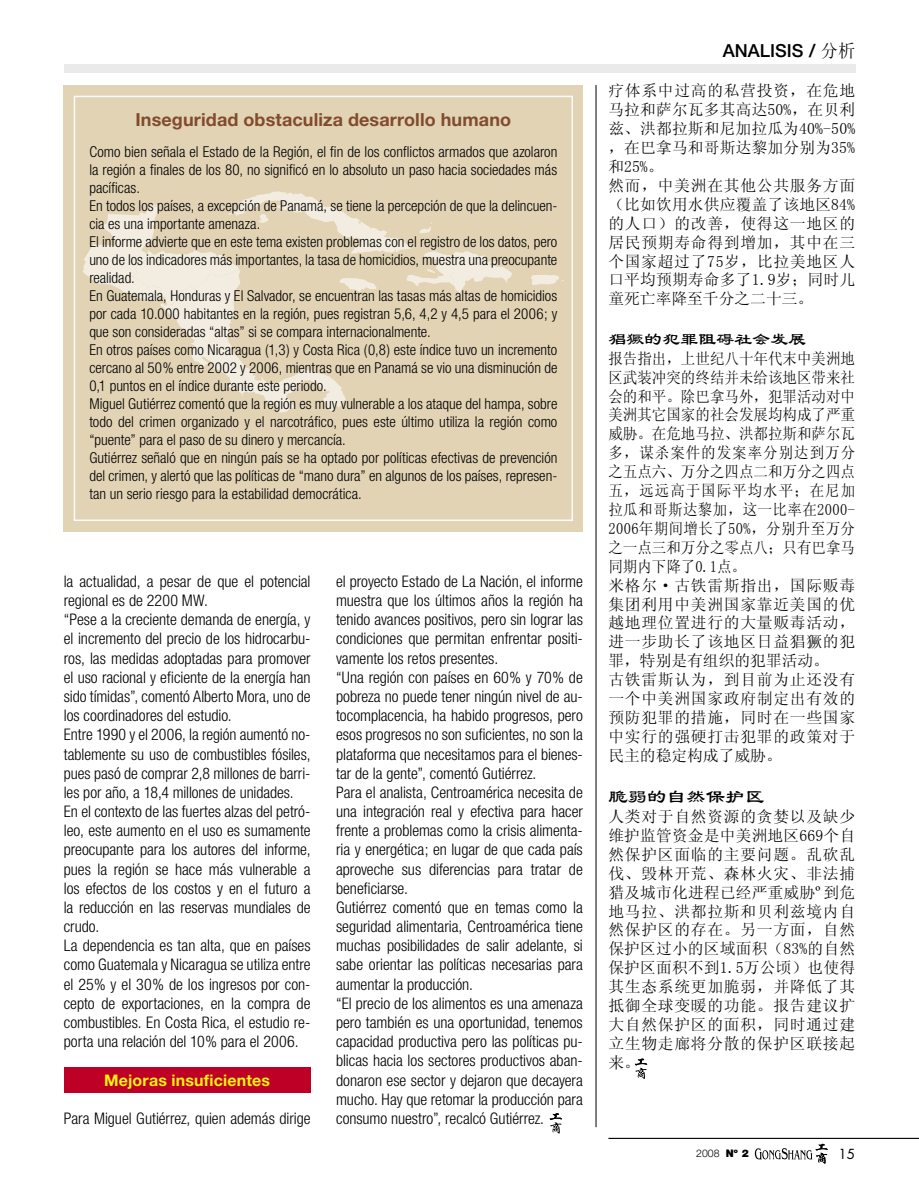
<style>
.page{position:relative;width:919px;height:1191px;background:#fff}
.page>*{position:absolute;margin:0;border:0;box-sizing:border-box;transform-origin:0 0}
.t1{font:19.5px "Li Su";color:#000}
.t2{font:700 18px "Helvetica Neue";letter-spacing:.005em;color:#814b2d}
.t3{font:18px "Li Su";color:#000}
.t4{font:500 18px "Helvetica Neue";color:#000}
.t5{font:18px "Sim Sun";color:#000;scale:.95 1}
.t6{font:300 condensed 15.9px/19.2px "Helvetica Neue";letter-spacing:-.005em;color:#000}
.t7{font:700 15.9px "Helvetica Neue";letter-spacing:.01em;color:#f7f410}
.t8{font:15.75px/18.9px "Sim Sun";letter-spacing:.03em;color:#000;scale:.92 1}
.t9{font:15.75px/18.9px "Sim Sun";letter-spacing:.03em;color:#000;text-align:justify}
.t10{font:15.75px/18.9px "Sim Sun";letter-spacing:.01em;color:#000}
.t11{font:300 condensed 15px/18px "Helvetica Neue";color:#000}
.t12{font:13.5px "Futura";color:#000}
.t13{font:300 10.5px "Helvetica Neue";color:#000}
.s1{font-family:"Helvetica Neue";font-weight:500}
.s2{font-weight:900}
</style>
<div class="page">
<hr style="left:608px;top:1137px;width:310px;height:2px;background:#000">
<svg style="left:754px;top:1143px;width:73px;height:20px"></svg>
<div style="left:64px;top:1067px;width:246px;height:25px;background:#be0027"></div>
<div style="left:64px;top:64px;width:791px;height:8px;background:#eaeaea"></div>
<div style="left:64px;top:85px;width:519px;height:446px;background:#e2d3b5"></div>
<div style="left:74px;top:96px;width:499px;height:425px;border:2px solid #fdfbf8"></div>
<svg style="left:531px;top:275px;width:33px;height:10px"></svg>
<svg style="left:82px;top:191px;width:430px;height:222px"></svg>
<hr style="left:595px;top:85px;width:1px;height:1042px;background:#000">
<svg style="left:634px;top:1058px;width:13px;height:21px"></svg>
<svg style="left:549px;top:1113px;width:13px;height:20px"></svg>
<p class="t2" style="left:135px;top:109px;width:377px">Inseguridad obstaculiza desarrollo humano</p>
<p class="t11" style="left:89px;top:142px;width:469px">Como bien señala el Estado de la Región, el fin de los conflictos armados que azolaron la región a finales de los 80, no significó en lo absoluto un paso hacia sociedades más pacíficas.<br>En todos los países, a excepción de Panamá, se tiene la percepción de que la delincuen&shy;cia es una importante amenaza.<br>El informe advierte que en este tema existen problemas con el registro de los datos, pero uno de los indicadores más importantes, la tasa de homicidios, muestra una preocupante realidad.<br>En Guatemala, Honduras y El Salvador, se encuentran las tasas más altas de homicidios por cada 10.000 habitantes en la región, pues registran 5,6, 4,2 y 4,5 para el 2006; y que son consideradas “altas” si se compara internacionalmente.<br>En otros países como Nicaragua (1,3) y Costa Rica (0,8) este índice tuvo un incremento cercano al 50% entre 2002 y 2006, mientras que en Panamá se vio una disminución de 0,1 puntos en el índice durante este periodo.<br>Miguel Gutiérrez comentó que la región es muy vulnerable a los ataque del hampa, sobre todo del crimen organizado y el narcotráfico, pues este último utiliza la región como “puente” para el paso de su dinero y mercancía.<br>Gutiérrez señaló que en ningún país se ha optado por políticas efectivas de prevención del crimen, y alertó que las políticas de “mano dura” en algunos de los países, represen&shy;tan un serio riesgo para la estabilidad democrática.</p>
<p class="t6" style="left:64px;top:571px;width:248px">la actualidad, a pesar de que el potencial regional es de 2200 MW.<br>“Pese a la creciente demanda de energía, y el incremento del precio de los hidrocarbu&shy;ros, las medidas adoptadas para promover el uso racional y eficiente de la energía han sido tímidas”, comentó Alberto Mora, uno de los coordinadores del estudio.<br>Entre 1990 y el 2006, la región aumentó no&shy;tablemente su uso de combustibles fósiles, pues pasó de comprar 2,8 millones de barri&shy;les por año, a 18,4 millones de unidades.<br>En el contexto de las fuertes alzas del petró&shy;leo, este aumento en el uso es sumamente preocupante para los autores del informe, pues la región se hace más vulnerable a los efectos de los costos y en el futuro a la reducción en las reservas mundiales de crudo.<br>La dependencia es tan alta, que en países como Guatemala y Nicaragua se utiliza entre el 25% y el 30% de los ingresos por con&shy;cepto de exportaciones, en la compra de combustibles. En Costa Rica, el estudio re&shy;porta una relación del 10% para el 2006.</p>
<p class="t7" style="left:104px;top:1070px;width:167px">Mejoras insuficientes</p>
<p class="t6" style="left:64px;top:1108px;width:248px">Para Miguel Gutiérrez, quien además dirige</p>
<p class="t6" style="left:336px;top:571px;width:248px">el proyecto Estado de La Nación, el informe muestra que los últimos años la región ha tenido avances positivos, pero sin lograr las condiciones que permitan enfrentar positi&shy;vamente los retos presentes.<br>“Una región con países en 60% y 70% de pobreza no puede tener ningún nivel de au&shy;tocomplacencia, ha habido progresos, pero esos progresos no son suficientes, no son la plataforma que necesitamos para el bienes&shy;tar de la gente”, comentó Gutiérrez.<br>Para el analista, Centroamérica necesita de una integración real y efectiva para hacer frente a problemas como la crisis alimenta&shy;ria y energética; en lugar de que cada país aproveche sus diferencias para tratar de beneficiarse.<br>Gutiérrez comentó que en temas como la seguridad alimentaria, Centroamérica tiene muchas posibilidades de salir adelante, si sabe orientar las políticas necesarias para aumentar la producción.<br>“El precio de los alimentos es una amenaza pero también es una oportunidad, tenemos capacidad productiva pero las políticas pu&shy;blicas hacia los sectores productivos aban&shy;donaron ese sector y dejaron que decayera mucho. Hay que retomar la producción para consumo nuestro”, recalcó Gutiérrez.</p>
<p class="t4" style="left:722px;top:39px;width:12px">ANALISIS</p>
<p class="t5" style="left:809px;top:41px;width:50px"><span class="s1">/</span> 分析</p>
<p class="t10" style="left:608px;top:81px;width:248px">疗体系中过高的私营投资，在危地马拉和萨尔瓦多其高达50%，在贝利兹、洪都拉斯和尼加拉瓜为40%-50%，在巴拿马和哥斯达黎加分别为35%和25%。<br>然而，中美洲在其他公共服务方面（比如饮用水供应覆盖了该地区84%的人口）的改善，使得这一地区的居民预期寿命得到增加，其中在三个国家超过了75岁，比拉美地区人口平均预期寿命多了1.9岁；同时儿童死亡率降至千分之二十三。</p>
<p class="t3" style="left:608px;top:329px;width:199px">猖獗的犯罪阻碍社会发展</p>
<p class="t8" style="left:608px;top:349px;width:270px">报告指出，上世纪八十年代末中美洲地区武装冲突的终结并未给该地区带来社会的和平。除巴拿马外，犯罪活动对中美洲其它国家的社会发展均构成了严重威胁。在危地马拉、洪都拉斯和萨尔瓦多，谋杀案件的发案率分别达到万分之五点六、万分之四点二和万分之四点五，远远高于国际平均水平；在尼加拉瓜和哥斯达黎加，这一比率在2000-<br>2006年期间增长了50%，分别升至万分之一点三和万分之零点八；只有巴拿马同期内下降了0.1点。<br>米格尔·古铁雷斯指出，国际贩毒集团利用中美洲国家靠近美国的优越地理位置进行的大量贩毒活动，进一步助长了该地区日益猖獗的犯罪，特别是有组织的犯罪活动。<br>古铁雷斯认为，到目前为止还没有一个中美洲国家政府制定出有效的预防犯罪的措施，同时在一些国家中实行的强硬打击犯罪的政策对于民主的稳定构成了威胁。</p>
<p class="t1" style="left:608px;top:786px;width:157px">脆弱的自然保护区</p>
<p class="t9" style="left:608px;top:807px;width:248px">人类对于自然资源的贪婪以及缺少维护监管资金是中美洲地区669个自然保护区面临的主要问题。乱砍乱伐、毁林开荒、森林火灾、非法捕猎及城市化进程已经严重威胁º到危地马拉、洪都拉斯和贝利兹境内自然保护区的存在。另一方面，自然保护区过小的区域面积（83%的自然保护区面积不到1.5万公顷）也使得其生态系统更加脆弱，并降低了其抵御全球变暖的功能。报告建议扩大自然保护区的面积，同时通过建立生物走廊将分散的保护区联接起来。</p>
<p class="t13" style="left:696px;top:1146px;width:54px">2008 <span class="s2">Nº 2</span></p>
<p class="t12" style="left:838px;top:1144px;width:18px">15</p>
</div>
